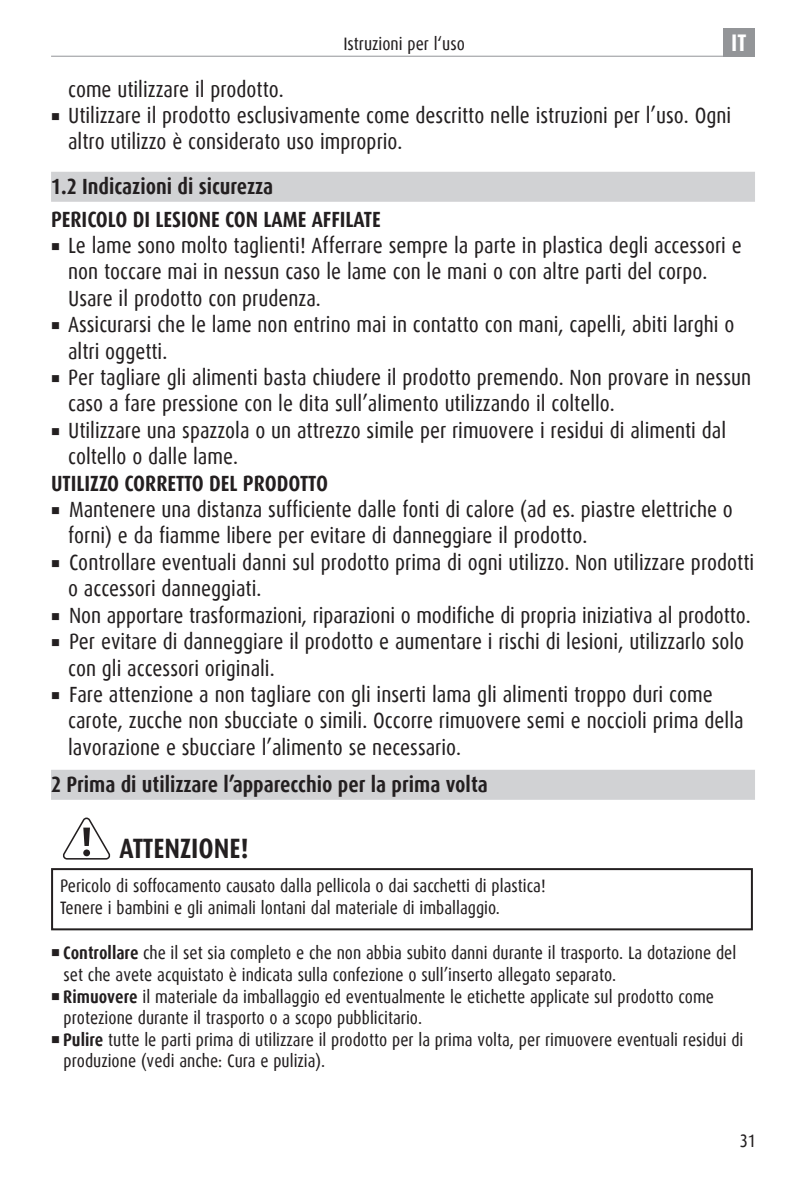
<style>
.page{position:relative;width:806px;height:1191px;background:#fff}
.page>*{position:absolute;margin:0;border:0;box-sizing:border-box;transform-origin:0 0}
.t1{font:700 28px "Dax Condensed";color:#231f20}
.t2{font:700 24px "Dax Condensed";color:#fff}
.t3{font:22px/26.4px "Dax Condensed";color:#231f20}
.t4{font:700 22px/32px "Dax Condensed";color:#231f20}
.t5{font:18px/21.6px "Dax Condensed";color:#231f20}
.s1{font-weight:700}
</style>
<div class="page">
<hr style="left:51px;top:56px;width:703px;height:1px;background:#939598">
<div style="left:723px;top:28px;width:31px;height:29px;background:#939598"></div>
<div style="left:51px;top:172px;width:703px;height:30px;background:#d1d2d4"></div>
<div style="left:51px;top:770px;width:703px;height:30px;background:#d1d2d4"></div>
<svg style="left:63px;top:817px;width:48px;height:43px"></svg>
<div style="left:51px;top:868px;width:701px;height:62px;border:2px solid #231f20"></div>
<p class="t5" style="left:343px;top:33px;width:123px">Istruzioni per l‘uso</p>
<p class="t2" style="left:730px;top:29px;width:17px">IT</p>
<p class="t3" style="left:68px;top:76px;width:664px">come utilizzare il prodotto.<br>Utilizzare il prodotto esclusivamente come descritto nelle istruzioni per l’uso. Ogni altro utilizzo è considerato uso improprio.</p>
<p class="t4" style="left:51px;top:171px;width:331px">1.2 Indicazioni di sicurezza<br>PERICOLO DI LESIONE CON LAME AFFILATE</p>
<p class="t3" style="left:68px;top:232px;width:684px">Le lame sono molto taglienti! Afferrare sempre la parte in plastica degli accessori e non toccare mai in nessun caso le lame con le mani o con altre parti del corpo.<br>Usare il prodotto con prudenza.<br>Assicurarsi che le lame non entrino mai in contatto con mani, capelli, abiti larghi o altri oggetti.<br>Per tagliare gli alimenti basta chiudere il prodotto premendo. Non provare in nessun caso a fare pressione con le dita sull’alimento utilizzando il coltello.<br>Utilizzare una spazzola o un attrezzo simile per rimuovere i residui di alimenti dal coltello o dalle lame.</p>
<p class="t4" style="left:51px;top:467px;width:278px">UTILIZZO CORRETTO DEL PRODOTTO</p>
<p class="t3" style="left:68px;top:496px;width:687px">Mantenere una distanza sufficiente dalle fonti di calore (ad es. piastre elettriche o forni) e da fiamme libere per evitare di danneggiare il prodotto.<br>Controllare eventuali danni sul prodotto prima di ogni utilizzo. Non utilizzare prodotti o accessori danneggiati.<br>Non apportare trasformazioni, riparazioni o modifiche di propria iniziativa al prodotto.<br>Per evitare di danneggiare il prodotto e aumentare i rischi di lesioni, utilizzarlo solo con gli accessori originali.<br>Fare attenzione a non tagliare con gli inserti lama gli alimenti troppo duri come carote, zucche non sbucciate o simili. Occorre rimuovere semi e noccioli prima della lavorazione e sbucciare l’alimento se necessario.</p>
<p class="t4" style="left:51px;top:769px;width:438px">2 Prima di utilizzare l’apparecchio per la prima volta</p>
<p class="t1" style="left:119px;top:833px;width:130px">ATTENZIONE!</p>
<p class="t5" style="left:60px;top:875px;width:487px">Pericolo di soffocamento causato dalla pellicola o dai sacchetti di plastica!<br>Tenere i bambini e gli animali lontani dal materiale di imballaggio.</p>
<p class="t5" style="left:63px;top:942px;width:681px"><span class="s1">Controllare</span> che il set sia completo e che non abbia subito danni durante il trasporto. La dotazione del set che avete acquistato è indicata sulla confezione o sull’inserto allegato separato.<br><span class="s1">Rimuovere</span> il materiale da imballaggio ed eventualmente le etichette applicate sul prodotto come protezione durante il trasporto o a scopo pubblicitario.<br><span class="s1">Pulire</span> tutte le parti prima di utilizzare il prodotto per la prima volta, per rimuovere eventuali residui di produzione (vedi anche: Cura e pulizia).</p>
<p class="t5" style="left:739px;top:1130px;width:18px">31</p>
</div>
